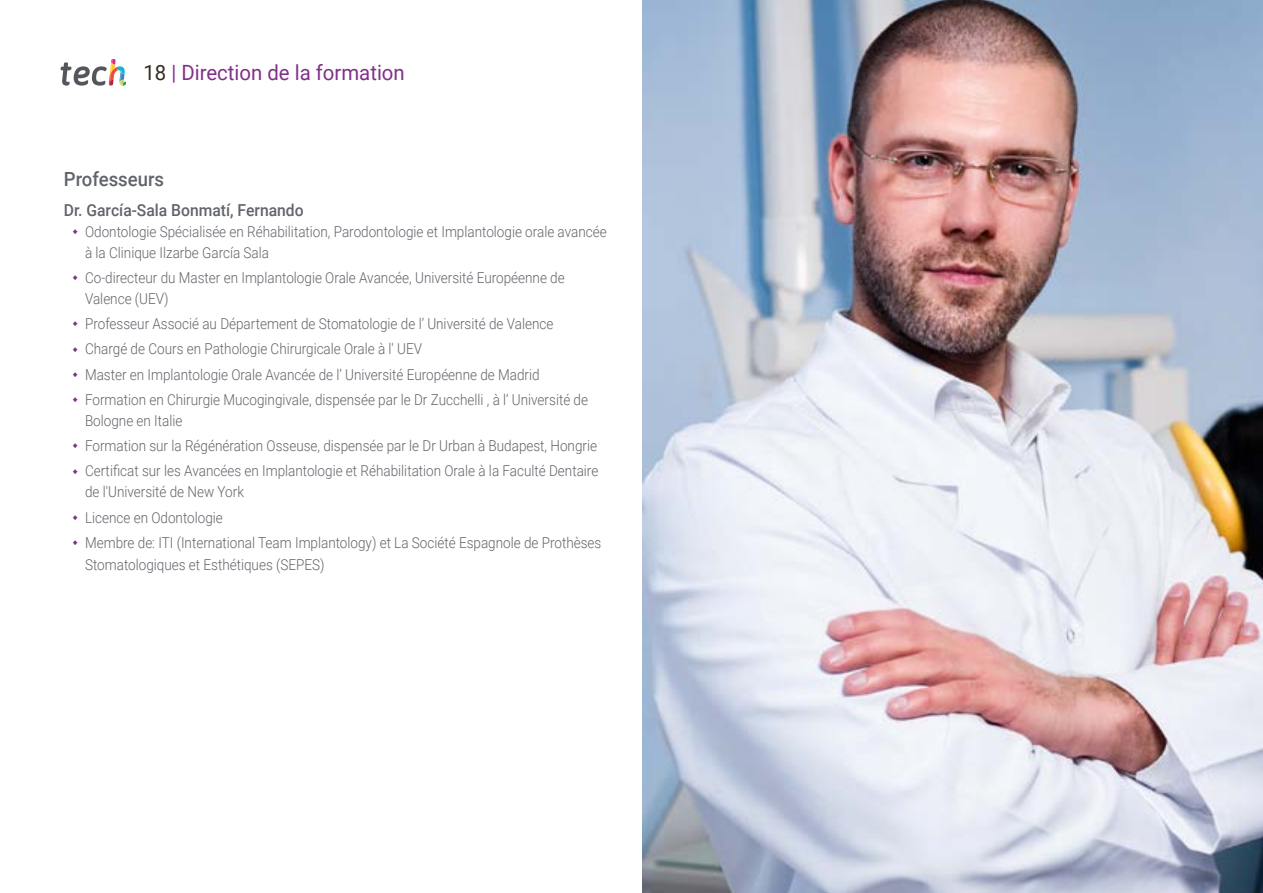
<style>
.page{position:relative;width:1263px;height:893px;background:#fff}
.page>*{position:absolute;margin:0;border:0;box-sizing:border-box;transform-origin:0 0}
.t1{font:21px "Roboto";color:#813089}
.t2{font:500 19.5px "Roboto";color:#61646a;scale:.95 1}
.t3{font:500 16.5px "Roboto";color:#61646a;scale:.95 1}
.t4{font:300 15px/25.2px "Roboto";color:#61646a;scale:.9 1}
.s1{color:#312e20}
</style>
<div class="page">
<img style="left:642px;top:0;width:621px;height:893px">
<svg style="left:61px;top:59px;width:65px;height:27px"></svg>
<h1 class="t1" style="left:144px;top:57px;width:263px"><span class="s1">18</span> | Direction de la formation</h1>
<h2 class="t2" style="left:64px;top:166px;width:107px">Professeurs</h2>
<p class="t3" style="left:64px;top:198px;width:254px">Dr. García-Sala Bonmatí, Fernando</p>
<p class="t4" style="left:85px;top:220px;width:581px;line-height:21px">Odontologie Spécialisée en Réhabilitation, Parodontologie et Implantologie orale avancée à la Clinique Ilzarbe García Sala</p>
<p class="t4" style="left:85px;top:266px;width:534px;line-height:21px">Co-directeur du Master en Implantologie Orale Avancée, Université Européenne de<br>Valence (UEV)</p>
<p class="t4" style="left:85px;top:311px;width:560px">Professeur Associé au Département de Stomatologie de l’ Université de Valence Chargé de Cours en Pathologie Chirurgicale Orale à l' UEV<br>Master en Implantologie Orale Avancée de l’ Université Européenne de Madrid Formation en Chirurgie Mucogingivale, dispensée par le Dr Zucchelli , à l’ Université de</p>
<p class="t4" style="left:85px;top:407px;width:572px">Bologne en Italie<br>Formation sur la Régénération Osseuse, dispensée par le Dr Urban à Budapest, Hongrie<br>Certificat sur les Avancées en Implantologie et Réhabilitation Orale à la Faculté Dentaire</p>
<p class="t4" style="left:85px;top:479px;width:575px">de l'Université de New York<br>Licence en Odontologie<br>Membre de: ITI (International Team Implantology) et La Société Espagnole de Prothèses</p>
<p class="t4" style="left:85px;top:552px;width:268px">Stomatologiques et Esthétiques (SEPES)</p>
</div>
